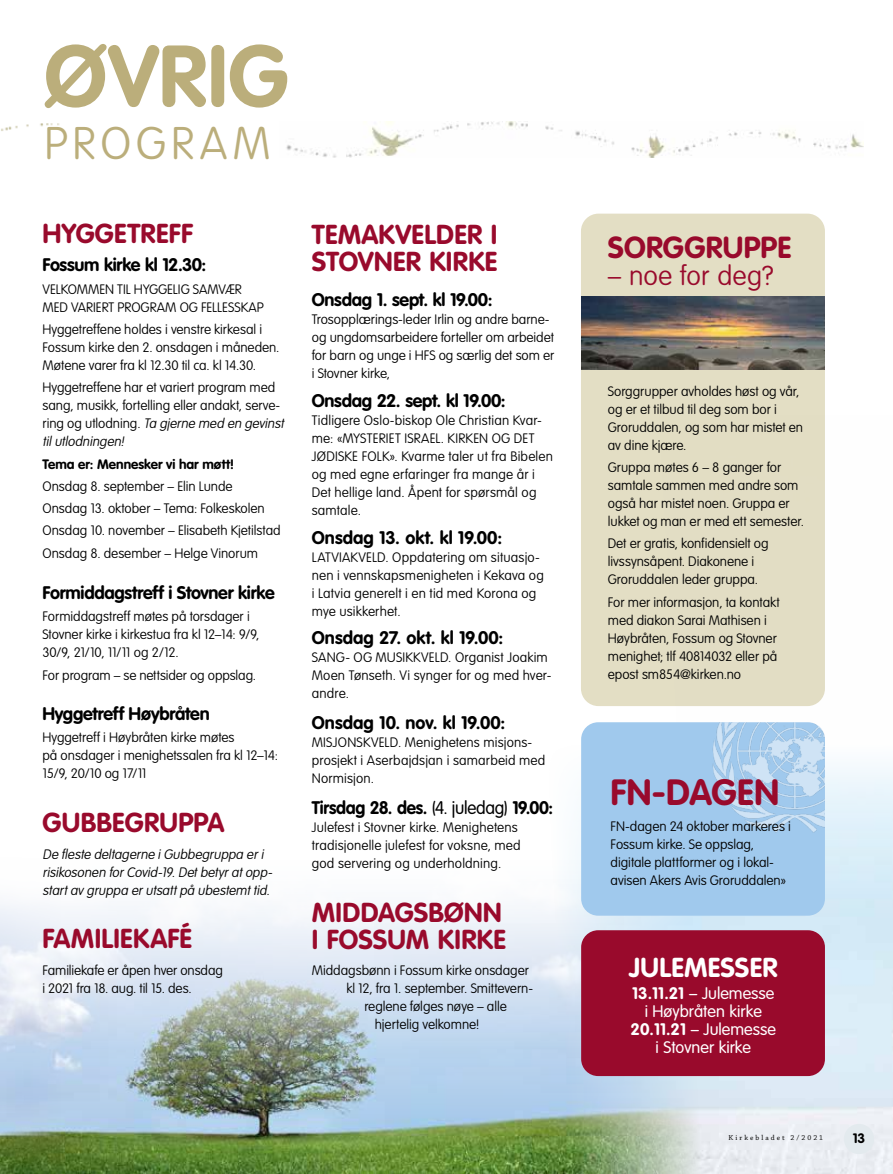
<style>
.page{position:relative;width:893px;height:1174px;background:#fff}
.page>*{position:absolute;margin:0;border:0;box-sizing:border-box;transform-origin:0 0}
.t1{font:700 85.8px "VAG Rounded";letter-spacing:.01em;color:#bbae7b}
.t2{font:100 45px "VAG Rounded";letter-spacing:.11em;color:#bbae7b}
.t3{font:700 36px "VAG Rounded";letter-spacing:.005em;color:#990a2c}
.t4{font:700 30px "VAG Rounded";letter-spacing:.01em;color:#990a2c}
.t5{font:700 27px/27px "VAG Rounded";letter-spacing:.01em;color:#990a2c}
.t6{font:100 27px "VAG Rounded";letter-spacing:.005em;color:#990a2c}
.t7{font:700 27px "VAG Rounded";letter-spacing:.01em;color:#fff}
.t8{font:700 18px "VAG Rounded";letter-spacing:-.015em;color:#000}
.t9{font:700 18px "VAG Rounded";letter-spacing:.005em;color:#000}
.t10{font:700 18px "VAG Rounded";letter-spacing:-.015em;color:#000;scale:.96 1}
.t11{font:300 16.5px/18px "VAG Rounded";color:#fff;text-align:center}
.t12{font:100 13.5px/18px "VAG Rounded";color:#000}
.t13{font:italic 100 13.5px/18px "VAG Rounded";color:#000}
.t14{font:700 13.5px "VAG Rounded";color:#000}
.t15{font:7.5px "Chaparral Pro";letter-spacing:.27em;color:#000}
.s1{font-style:italic}
.s2{font-weight:300}
.s3{font-weight:700}
</style>
<div class="page">
<div style="left:581px;top:214px;width:244px;height:492px;background:#e3dec4;border-radius:18px"></div>
<img style="left:61px;top:906px;width:314px;height:268px">
<img style="left:0;top:904px;width:61px;height:270px">
<img style="left:375px;top:691px;width:518px;height:483px">
<img style="left:1px;top:123px;width:59px;height:8px">
<img style="left:286px;top:122px;width:577px;height:36px">
<div style="left:581px;top:722px;width:244px;height:193px;background:#a0c9ed;border-radius:17px"></div>
<img style="left:703px;top:722px;width:122px;height:111px">
<div style="left:581px;top:930px;width:244px;height:146px;background:#990a2c;border-radius:17px"></div>
<img style="left:581px;top:297px;width:244px;height:72px">
<div style="left:844px;top:1123px;width:30px;height:31px;background:#e3eaee;border-radius:50%"></div>
<h1 class="t1" style="left:45px;top:26px;width:246px">ØVRIG</h1>
<h2 class="t2" style="left:45px;top:117px;width:227px">PROGRAM</h2>
<h3 class="t5" style="left:43px;top:220px;width:152px">HYGGETREFF</h3>
<h3 class="t8" style="left:43px;top:254px;width:165px">Fossum kirke kl 12.30:</h3>
<p class="t12" style="left:43px;top:280px;width:223px">VELKOMMEN TIL HYGGELIG SAMVÆR<br>MED VARIERT PROGRAM OG FELLESSKAP</p>
<p class="t12" style="left:43px;top:320px;width:238px">Hyggetreffene holdes i venstre kirkesal i<br>Fossum kirke den 2. onsdagen i måneden.<br>Møtene varer fra kl 12.30 til ca. kl 14.30.</p>
<p class="t12" style="left:43px;top:378px;width:245px">Hyggetreffene har et variert program med sang, musikk, fortelling eller andakt, serve&shy;r i n g o g u t l o d n i n g . <span class="s1">Ta gjerne med en gevinst tilutlodningen!</span></p>
<p class="t14" style="left:43px;top:456px;width:193px">Tema er: Mennesker vi har møtt!</p>
<p class="t12" style="left:43px;top:475px;width:240px;line-height:22.2px">Onsdag 8. september – Elin Lunde<br>Onsdag 13. oktober – Tema: Folkeskolen Onsdag 10. november – Elisabeth Kjetilstad Onsdag 8. desember – Helge Vinorum</p>
<h3 class="t8" style="left:43px;top:582px;width:234px">Formiddagstreff i Stovner kirke</h3>
<p class="t12" style="left:43px;top:607px;width:218px">Formiddagstreff møtes på torsdager i<br>Stovner kirke i kirkestua fra kl 12–14: 9/9,<br>30/9, 21/10, 11/11 og 2/12.</p>
<p class="t12" style="left:43px;top:666px;width:215px">For program – se nettsider og oppslag.</p>
<h3 class="t8" style="left:43px;top:703px;width:169px">Hyggetreff Høybråten</h3>
<p class="t12" style="left:43px;top:728px;width:237px">Hyggetreff i Høybråten kirke møtes<br>på onsdager i menighetssalen fra kl 12–14:<br>15/9, 20/10 og 17/11</p>
<h3 class="t5" style="left:43px;top:808px;width:184px">GUBBEGRUPPA</h3>
<p class="t13" style="left:43px;top:844px;width:234px">De fleste deltagerne iGubbegruppa eri risikosonen forCovid-19.Detbetyratopp&shy;startav gruppa erutsattpå ubestemttid.</p>
<h3 class="t5" style="left:43px;top:924px;width:151px">FAMILIEKAFÉ</h3>
<p class="t12" style="left:43px;top:960px;width:182px">Familiekafe er åpen hver onsdag i 2021 fra 18. aug. til 15. des.</p>
<h3 class="t5" style="left:312px;top:221px;width:187px">TEMAKVELDER I<br>STOVNER KIRKE</h3>
<h3 class="t8" style="left:312px;top:289px;width:182px">Onsdag 1. sept. kl 19.00:</h3>
<p class="t12" style="left:312px;top:311px;width:244px">Trosopplærings-leder Irlin og andre barne&shy;og ungdomsarbeidere forteller om arbeidet for barn og unge i HFS og særlig det som er i Stovner kirke,</p>
<h3 class="t8" style="left:312px;top:390px;width:195px">Onsdag 22. sept. kl 19.00:</h3>
<p class="t12" style="left:312px;top:411px;width:243px">Tidligere Oslo-biskop Ole Christian Kvar&shy;me: «MYSTERIET ISRAEL. KIRKEN OG DET JØDISKE FOLK». Kvarme taler ut fra Bibelen og med egne erfaringer fra mange år i Det hellige land. Åpent for spørsmål og samtale.</p>
<h3 class="t9" style="left:312px;top:527px;width:192px">Onsdag 13. okt. kl 19.00:</h3>
<p class="t12" style="left:312px;top:548px;width:234px">LATVIAKVELD. Oppdatering om situasjo&shy;nen i vennskapsmenigheten i Kekava og i Latvia generelt i en tid med Korona og mye usikkerhet.</p>
<h3 class="t9" style="left:312px;top:627px;width:193px">Onsdag 27. okt. kl 19.00:</h3>
<p class="t12" style="left:312px;top:648px;width:241px">SANG- OG MUSIKKVELD. Organist Joakim<br>Moen Tønseth. Vi synger for og med hver&shy;andre.</p>
<h3 class="t8" style="left:312px;top:712px;width:195px">Onsdag 10. nov. kl 19.00:</h3>
<p class="t12" style="left:312px;top:733px;width:235px">MISJONSKVELD. Menighetens misjons&shy;prosjekt i Aserbajdsjan i samarbeid med<br>Normisjon.</p>
<h3 class="t10" style="left:312px;top:796px;width:253px">Tirsdag 28. des. <span class="s2">(4. juledag)</span> 19.00:</h3>
<p class="t12" style="left:312px;top:818px;width:210px">Julefest i Stovner kirke. Menighetens tradisjonelle julefest for voksne, med god servering og underholdning.</p>
<h3 class="t5" style="left:312px;top:898px;width:196px">MIDDAGSBØNN<br>I FOSSUM KIRKE</h3>
<p class="t12" style="left:312px;top:961px;width:219px">Middagsbønn i Fossum kirke onsdager</p>
<p class="t12" style="left:346px;top:979px;width:188px">kl 12, fra 1. september. Smittevern-</p>
<p class="t12" style="left:364px;top:997px;width:144px">reglene følges nøye – alle</p>
<p class="t12" style="left:375px;top:1015px;width:106px">hjertelig velkomne!</p>
<h3 class="t4" style="left:608px;top:230px;width:185px">SORGGRUPPE</h3>
<h3 class="t6" style="left:608px;top:260px;width:167px">– noe for deg?</h3>
<p class="t12" style="left:608px;top:382px;width:197px">Sorggrupper avholdes høst og vår, og er et tilbud til deg som bor i<br>Groruddalen, og som har mistet en av dine kjære.</p>
<p class="t12" style="left:608px;top:458px;width:198px">Gruppa møtes 6 – 8 ganger for samtale sammen med andre som også har mistet noen. Gruppa er lukket og man er med ett semester.</p>
<p class="t12" style="left:608px;top:534px;width:162px">Det er gratis, konfidensielt og livssynsåpent. Diakonene i<br>Groruddalen leder gruppa.</p>
<p class="t12" style="left:608px;top:593px;width:173px">For mer informasjon, ta kontakt med diakon Sarai Mathisen i<br>Høybråten, Fossum og Stovner menighet; tlf 40814032 eller på epost sm854@kirken.no</p>
<h3 class="t3" style="left:611px;top:771px;width:170px">FN-DAGEN</h3>
<p class="t12" style="left:611px;top:817px;width:182px">FN-dagen 24 oktober markeres i<br>Fossum kirke. Se oppslag, digitale plattformer og i lokal&shy;avisen Akers Avis Groruddalen»</p>
<h3 class="t7" style="left:629px;top:951px;width:150px">JULEMESSER</h3>
<p class="t11" style="left:631px;top:984px;width:147px"><span class="s3">13.11.21</span> – Julemesse i Høybråten kirke<br><span class="s3">20.11.21</span> – Julemesse i Stovner kirke</p>
<p class="t15" style="left:728px;top:1133px;width:96px">Kirkebladet 2/2021</p>
<p class="t14" style="left:853px;top:1130px;width:14px">13</p>
</div>
